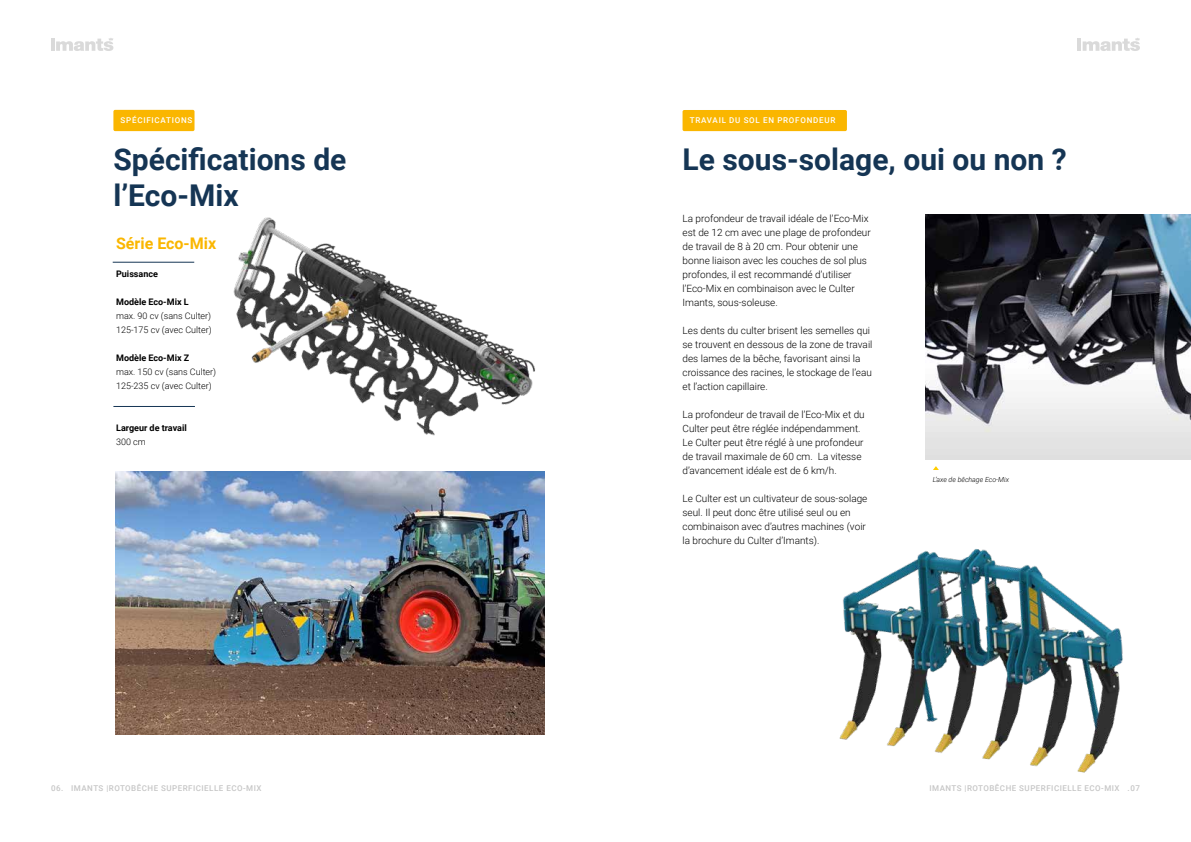
<style>
.page{position:relative;width:1191px;height:842px;background:#fff}
.page>*{position:absolute;margin:0;border:0;box-sizing:border-box;transform-origin:0 0}
.t1{font:700 30px/36px "Roboto";color:#153554}
.t2{font:700 16px "Roboto";color:#fab600}
.t3{font:300 10px/14px "Roboto";color:#000}
.t4{font:300 9px/14px "Roboto";color:#000}
.t5{font:700 9px "Roboto";color:#000}
.t6{font:500 8px "Roboto";letter-spacing:.06em;color:#c6c6c6}
.t7{font:500 8px "Roboto";letter-spacing:.095em;color:#fff}
.t8{font:italic 300 7px "Roboto";color:#000}
</style>
<div class="page">
<svg style="left:51px;top:38px;width:62px;height:13px"></svg>
<svg style="left:1077px;top:38px;width:63px;height:13px"></svg>
<div style="left:113px;top:110px;width:81px;height:21px;background:#fab600;border-radius:2px"></div>
<img style="left:115px;top:471px;width:429px;height:263px">
<img style="left:233px;top:217px;width:302px;height:219px">
<hr style="left:113px;top:262px;width:81px;height:1px;background:#153554">
<hr style="left:113px;top:406px;width:82px;height:1px;background:#153554">
<div style="left:682px;top:110px;width:165px;height:21px;background:#fab600;border-radius:2px"></div>
<img style="left:925px;top:215px;width:266px;height:245px">
<img style="left:839px;top:549px;width:284px;height:224px">
<svg style="left:933px;top:466px;width:6px;height:4px"></svg>
<p class="t7" style="left:121px;top:115px;width:73px">SPÉCIFICATIONS</p>
<h1 class="t1" style="left:113px;top:140px;width:234px">Spécifications de l’Eco-Mix</h1>
<h2 class="t2" style="left:116px;top:232px;width:102px">Série Eco-Mix</h2>
<p class="t5" style="left:116px;top:267px;width:43px">Puissance</p>
<p class="t5" style="left:116px;top:295px;width:74px">Modèle Eco-Mix L</p>
<p class="t4" style="left:116px;top:308px;width:97px">max. 90 cv (sans Culter)<br>125-175 cv (avec Culter)</p>
<p class="t5" style="left:116px;top:351px;width:75px">Modèle Eco-Mix Z</p>
<p class="t4" style="left:116px;top:364px;width:102px">max. 150 cv (sans Culter)<br>125-235 cv (avec Culter)</p>
<p class="t5" style="left:116px;top:421px;width:72px">Largeur de travail</p>
<p class="t4" style="left:116px;top:434px;width:31px">300 cm</p>
<p class="t7" style="left:690px;top:115px;width:147px">TRAVAIL DU SOL EN PROFONDEUR</p>
<h1 class="t1" style="left:682px;top:140px;width:386px">Le sous-solage, oui ou non ?</h1>
<p class="t3" style="left:682px;top:211px;width:190px">La profondeur de travail idéale de l’Eco-Mix est de 12 cm avec une plage de profondeur de travail de 8 à 20 cm. Pour obtenir une bonne liaison avec les couches de sol plus profondes, il est recommandé d’utiliser l’Eco-Mix en combinaison avec le Culter Imants, sous-soleuse.</p>
<p class="t3" style="left:682px;top:323px;width:191px">Les dents du culter brisent les semelles qui se trouvent en dessous de la zone de travail des lames de la bêche, favorisant ainsi la croissance des racines, le stockage de l’eau et l’action capillaire.</p>
<p class="t3" style="left:682px;top:407px;width:184px">La profondeur de travail de l’Eco-Mix et du Culter peut être réglée indépendamment.<br>Le Culter peut être réglé à une profondeur de travail maximale de 60 cm. La vitesse d’avancement idéale est de 6 km/h.</p>
<p class="t3" style="left:682px;top:491px;width:186px">Le Culter est un cultivateur de sous-solage seul. Il peut donc être utilisé seul ou en combinaison avec d’autres machines (voir la brochure du Culter d’Imants).</p>
<p class="t8" style="left:933px;top:474px;width:78px">L’axe de bêchage Eco-Mix</p>
<p class="t6" style="left:51px;top:782px;width:212px">06. IMANTS |ROTOBÊCHE SUPERFICIELLE ECO-MIX</p>
<p class="t6" style="left:929px;top:782px;width:212px">IMANTS |ROTOBÊCHE SUPERFICIELLE ECO-MIX .07</p>
</div>
